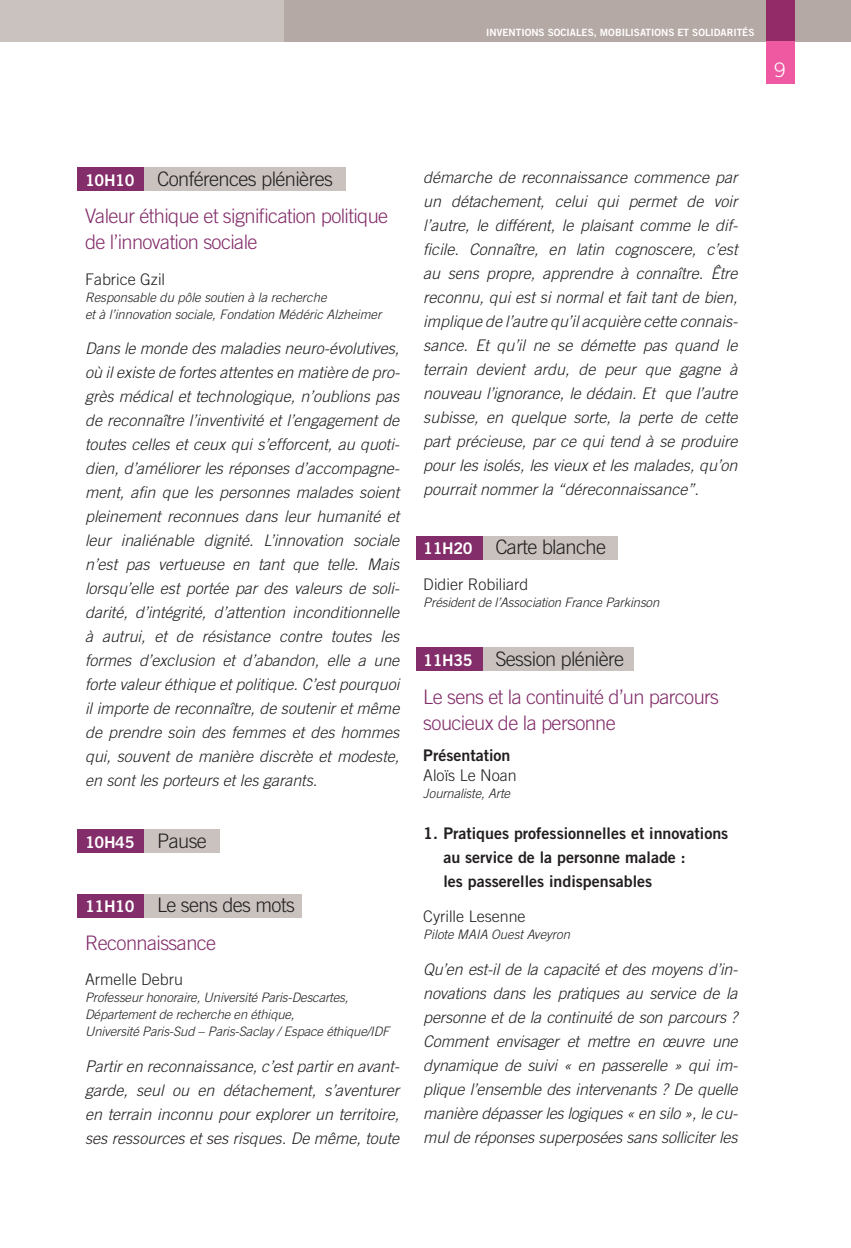
<style>
.page{position:relative;width:851px;height:1248px;background:#fff}
.page>*{position:absolute;margin:0;border:0;box-sizing:border-box;transform-origin:0 0}
.t1{font:300 20px/37.4px "Trade Gothic";letter-spacing:-.03em;color:#832d6a}
.t2{font:300 20px "Trade Gothic";letter-spacing:-.03em;color:#231f20}
.t3{font:300 20px "Trade Gothic";color:#fff}
.t4{font:italic 300 16px/24px "Trade Gothic";color:#231f20;text-align:justify}
.t5{font:16px/24px "Trade Gothic Bold Two";color:#231f20}
.t6{font:300 16px "Trade Gothic";color:#231f20}
.t7{font:16px "Trade Gothic Bold Two";letter-spacing:-.02em;color:#fff}
.t8{font:italic 300 13px/17px "Trade Gothic";letter-spacing:-.01em;color:#231f20}
.t9{font:10px "Trade Gothic Bold Two";color:#fff}
.s1{font-family:"Trade Gothic Bold Two";font-weight:400;font-size:16px;color:#fff}
.s2{color:#231f20}
.s3{font-family:"Trade Gothic";font-weight:300;font-size:20px;color:#231f20}
</style>
<div class="page">
<div style="left:0;top:0;width:539px;height:42px;background:#cac2bf"></div>
<div style="left:283px;top:0;width:567px;height:42px;background:#b5a9a5"></div>
<div style="left:765px;top:0;width:29px;height:42px;background:#932b69"></div>
<div style="left:765px;top:42px;width:29px;height:42px;background:#ef59a1"></div>
<div style="left:136px;top:167px;width:209px;height:24px;background:#cac2bf"></div>
<div style="left:77px;top:167px;width:66px;height:24px;background:#832d6a"></div>
<div style="left:476px;top:647px;width:157px;height:24px;background:#cac2bf"></div>
<div style="left:136px;top:828px;width:84px;height:24px;background:#cac2bf"></div>
<div style="left:136px;top:893px;width:166px;height:24px;background:#cac2bf"></div>
<div style="left:476px;top:536px;width:141px;height:24px;background:#cac2bf"></div>
<div style="left:416px;top:647px;width:67px;height:24px;background:#832d6a"></div>
<div style="left:77px;top:828px;width:66px;height:24px;background:#832d6a"></div>
<div style="left:77px;top:893px;width:66px;height:24px;background:#832d6a"></div>
<div style="left:416px;top:536px;width:67px;height:24px;background:#832d6a"></div>
<p class="t9" style="left:486px;top:26px;width:270px">INVENTIONS SOCIALES, MOBILISATIONS ET SOLIDARITÉS</p>
<p class="t3" style="left:774px;top:58px;width:13px">9</p>
<p class="t1" style="left:85px;top:160px;width:304px"><span class="s1">10H10</span> <span class="s2">Conférences plénières<br></span>Valeur éthique et signification politique</p>
<p class="t1" style="left:85px;top:223px;width:174px">de l’innovation sociale</p>
<p class="t6" style="left:85px;top:269px;width:81px">Fabrice Gzil</p>
<p class="t8" style="left:85px;top:288px;width:298px">Responsable du pôle soutien à la recherche<br>et à l’innovation sociale, Fondation Médéric Alzheimer</p>
<p class="t4" style="left:85px;top:336px;width:316px">Dans le monde des maladies neuro-évolutives, où il existe de fortes attentes en matière de pro&shy;grès médical et technologique, n’oublions pas de reconnaître l’inventivité et l’engagement de toutes celles et ceux qui s’efforcent, au quoti&shy;dien, d’améliorer les réponses d’accompagne&shy;ment, afin que les personnes malades soient pleinement reconnues dans leur humanité et leur inaliénable dignité. L’innovation sociale n’est pas vertueuse en tant que telle. Mais lorsqu’elle est portée par des valeurs de soli&shy;darité, d’intégrité, d’attention inconditionnelle à autrui, et de résistance contre toutes les formes d’exclusion et d’abandon, elle a une forte valeur éthique et politique. C’est pourquoi il importe de reconnaître, de soutenir et même de prendre soin des femmes et des hommes qui, souvent de manière discrète et modeste, en sont les porteurs et les garants.</p>
<p class="t7" style="left:85px;top:832px;width:123px">10H45 <span class="s3">Pause</span></p>
<p class="t1" style="left:85px;top:886px;width:211px"><span class="s1">11H10</span> <span class="s2">Le sens des mots<br></span>Reconnaissance</p>
<p class="t6" style="left:85px;top:969px;width:99px">Armelle Debru</p>
<p class="t8" style="left:85px;top:988px;width:306px">Professeur honoraire, Université Paris-Descartes,<br>Département de recherche en éthique,<br>Université Paris-Sud – Paris-Saclay / Espace éthique/IDF</p>
<p class="t4" style="left:85px;top:1053px;width:316px">Partir en reconnaissance, c’est partir en avant&shy;garde, seul ou en détachement, s’aventurer en terrain inconnu pour explorer un territoire, ses ressources et ses risques. De même, toute</p>
<p class="t4" style="left:423px;top:165px;width:316px">démarche de reconnaissance commence par un détachement, celui qui permet de voir l’autre, le différent, le plaisant comme le dif&shy;ficile. Connaître, en latin cognoscere, c’est au sens propre, apprendre à connaître. Être reconnu, qui est si normal et fait tant de bien, implique de l’autre qu’il acquière cette connais&shy;sance. Et qu’il ne se démette pas quand le terrain devient ardu, de peur que gagne à nouveau l’ignorance, le dédain. Et que l’autre subisse, en quelque sorte, la perte de cette part précieuse, par ce qui tend à se produire pour les isolés, les vieux et les malades, qu’on pourrait nommer la “déreconnaissance”.</p>
<p class="t2" style="left:423px;top:535px;width:184px"><span class="s1">11H20</span> Carte blanche</p>
<p class="t6" style="left:423px;top:574px;width:106px">Didier Robiliard</p>
<p class="t8" style="left:423px;top:593px;width:237px">Président de l’Association France Parkinson</p>
<p class="t1" style="left:423px;top:640px;width:297px"><span class="s1">11H35</span> <span class="s2">Session plénière<br></span>Le sens et la continuité d’un parcours</p>
<p class="t1" style="left:423px;top:703px;width:194px">soucieux de la personne</p>
<p class="t5" style="left:423px;top:742px;width:89px">Présentation</p>
<p class="t6" style="left:423px;top:765px;width:95px">Aloïs Le Noan</p>
<p class="t8" style="left:423px;top:784px;width:88px">Journaliste, Arte</p>
<p class="t5" style="left:443px;top:820px;width:286px;text-indent:-20px">1. Pratiques professionnelles et innovations au service de la personne malade :<br>les passerelles indispensables</p>
<p class="t6" style="left:423px;top:907px;width:104px">Cyrille Lesenne</p>
<p class="t8" style="left:423px;top:925px;width:148px">Pilote MAIA Ouest Aveyron</p>
<p class="t4" style="left:423px;top:956px;width:316px">Qu’en est-il de la capacité et des moyens d’in&shy;novations dans les pratiques au service de la personne et de la continuité de son parcours ?<br>Comment envisager et mettre en œuvre une dynamique de suivi « en passerelle » qui im&shy;plique l’ensemble des intervenants ? De quelle manière dépasser les logiques « en silo », le cu&shy;mul de réponses superposées sans solliciter les</p>
</div>
